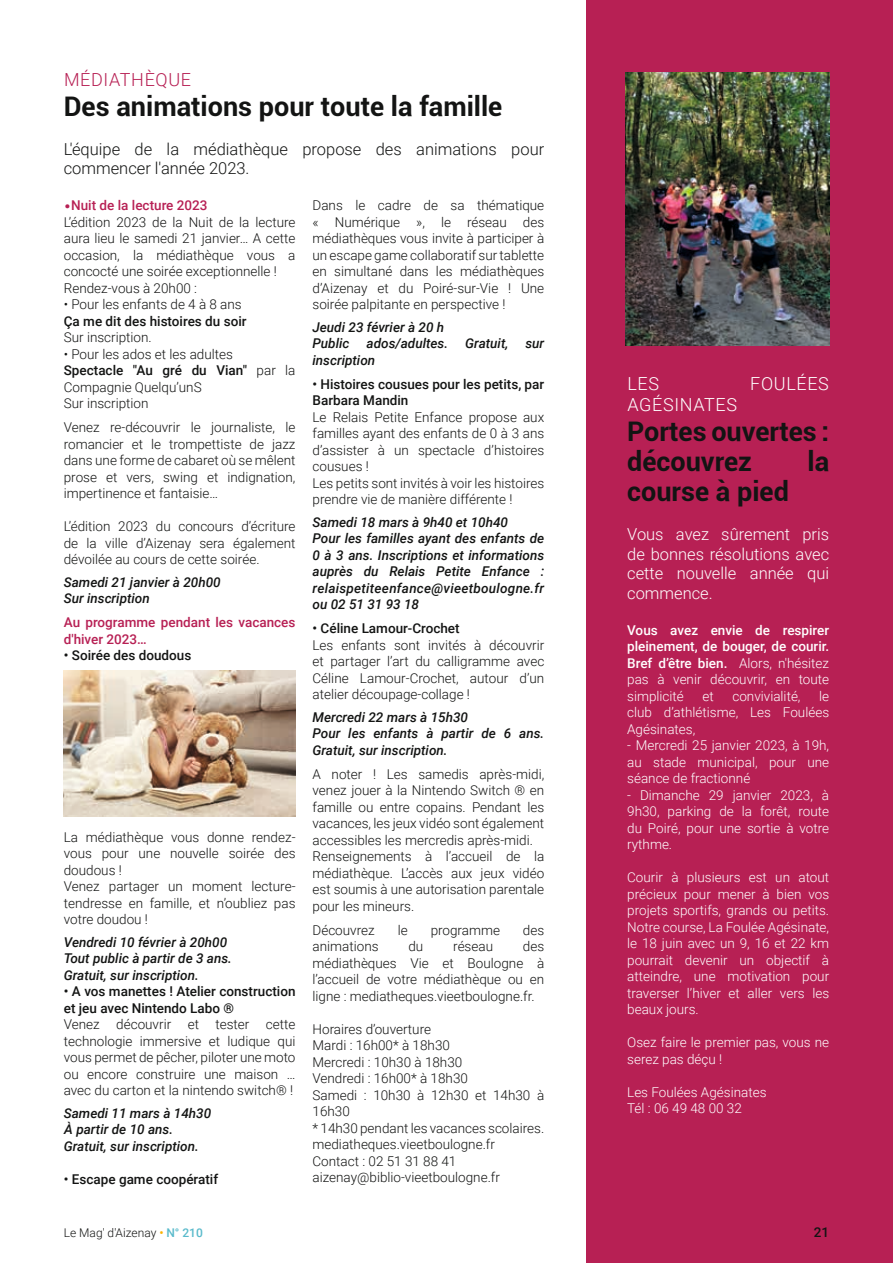
<style>
.page{position:relative;width:893px;height:1263px;background:#fff}
.page>*{position:absolute;margin:0;border:0;box-sizing:border-box;transform-origin:0 0}
.t1{font:700 27px/30px "Roboto";color:#131413}
.t2{font:300 18px "Roboto";letter-spacing:.035em;color:#fff}
.t3{font:300 18px "Roboto";letter-spacing:.035em;color:#b72054}
.t4{font:300 16.5px/19.5px "Roboto";color:#fff;text-align:justify}
.t5{font:300 16.5px/19.5px "Roboto";color:#131413}
.t6{font:300 13.5px/16.5px "Roboto";color:#131413}
.t7{font:300 13.5px/16.5px "Roboto";color:#fff;text-align:justify}
.t8{font:italic 500 13.5px/16.5px "Roboto";color:#131413}
.t9{font:500 13.5px/16.5px "Roboto";color:#131413}
.t10{font:500 13.5px/16.5px "Roboto";color:#fff;text-align:justify}
.t11{font:500 13.5px/16.5px "Roboto";color:#b72054}
.t12{font:300 12px "Roboto";color:#131413}
.s1{font-family:"Consolas";font-weight:400;color:#b72054}
.s2{font-weight:500;color:#b72054}
.s3{font-weight:500}
.s4{font-weight:300}
.s5{font-weight:500;color:#fbb200}
.s6{font-weight:500;color:#59bacb}
</style>
<div class="page">
<div style="left:587px;top:0;width:306px;height:26px;background:#b72054"></div>
<div style="left:587px;top:26px;width:306px;height:1237px;background:#b72054"></div>
<img style="left:626px;top:72px;width:203px;height:273px">
<img style="left:64px;top:670px;width:232px;height:146px">
<h2 class="t3" style="left:64px;top:67px;width:128px">MÉDIATHÈQUE</h2>
<h1 class="t1" style="left:64px;top:90px;width:440px">Des animations pour toute la famille</h1>
<p class="t5" style="left:64px;top:139px;width:482px">L'équipe de la médiathèque propose des animations pour commencer l'année 2023.</p>
<p class="t6" style="left:64px;top:197px;width:233px"><span class="s1">•</span><span class="s2">Nuit de la lecture 2023<br></span>L’édition 2023 de la Nuit de la lecture aura lieu le samedi 21 janvier… A cette occasion, la médiathèque vous a concocté une soirée exceptionnelle !<br>Rendez-vous à 20h00 :</p>
<p class="t6" style="left:64px;top:296px;width:180px">• Pour les enfants de 4 à 8 ans</p>
<p class="t9" style="left:64px;top:312px;width:184px">Ça me dit des histoires du soir</p>
<p class="t6" style="left:64px;top:329px;width:90px">Sur inscription.</p>
<p class="t6" style="left:64px;top:345px;width:233px">• Pour les ados et les adultes<br><span class="s3">Spectacle "Au gré du Vian"</span> par la<br>Compagnie Quelqu’unS<br>Sur inscription</p>
<p class="t6" style="left:64px;top:419px;width:233px;text-align:justify">Venez re-découvrir le journaliste, le romancier et le trompettiste de jazz dans une forme de cabaret où se mêlent prose et vers, swing et indignation, impertinence et fantaisie…</p>
<p class="t6" style="left:64px;top:518px;width:233px;text-align:justify">L’édition 2023 du concours d’écriture de la ville d’Aizenay sera également dévoilée au cours de cette soirée.</p>
<p class="t8" style="left:64px;top:573px;width:158px">Samedi 21 janvier à 20h00<br>Sur inscription</p>
<p class="t11" style="left:64px;top:614px;width:233px">Au programme pendant les vacances d'hiver 2023…</p>
<p class="t9" style="left:64px;top:647px;width:129px">• Soirée des doudous</p>
<p class="t6" style="left:313px;top:197px;width:233px;text-align:justify">Dans le cadre de sa thématique « Numérique », le réseau des médiathèques vous invite à participer à un escape game collaboratif sur tablette en simultané dans les médiathèques d’Aizenay et du Poiré-sur-Vie ! Une soirée palpitante en perspective !</p>
<p class="t8" style="left:313px;top:318px;width:133px">Jeudi 23 février à 20 h<br>Public</p>
<p class="t8" style="left:367px;top:335px;width:83px">ados/adultes.</p>
<p class="t8" style="left:465px;top:335px;width:45px">Gratuit,</p>
<p class="t8" style="left:525px;top:335px;width:20px">sur</p>
<p class="t8" style="left:313px;top:351px;width:64px">inscription</p>
<p class="t9" style="left:313px;top:375px;width:233px">• Histoires cousues pour les petits, par<br>Barbara Mandin</p>
<p class="t6" style="left:313px;top:408px;width:233px">Le Relais Petite Enfance propose aux familles ayant des enfants de 0 à 3 ans d’assister à un spectacle d’histoires cousues !<br>Les petits sont invités à voir les histoires prendre vie de manière différente !</p>
<p class="t8" style="left:313px;top:513px;width:233px">Samedi 18 mars à 9h40 et 10h40<br>Pour les familles ayant des enfants de<br>0 à 3 ans. Inscriptions et informations auprès du Relais Petite Enfance : relaispetiteenfance@vieetboulogne.fr ou 02 51 31 93 18</p>
<p class="t9" style="left:313px;top:620px;width:149px">• Céline Lamour-Crochet</p>
<p class="t6" style="left:313px;top:636px;width:233px;text-align:justify">Les enfants sont invités à découvrir et partager l’art du calligramme avec Céline Lamour-Crochet, autour d’un atelier découpage-collage !</p>
<p class="t8" style="left:313px;top:708px;width:233px">Mercredi 22 mars à 15h30<br>Pour les enfants à partir de 6 ans.<br>Gratuit, sur inscription.</p>
<p class="t6" style="left:313px;top:765px;width:233px">A noter ! Les samedis après-midi, venez jouer à la Nintendo Switch ® en famille ou entre copains. Pendant les vacances, les jeux vidéo sont également accessibles les mercredis après-midi.<br>Renseignements à l’accueil de la médiathèque. L’accès aux jeux vidéo est soumis à une autorisation parentale pour les mineurs.</p>
<p class="t6" style="left:313px;top:921px;width:64px">Découvrez</p>
<p class="t6" style="left:398px;top:921px;width:12px">le</p>
<p class="t6" style="left:431px;top:921px;width:71px">programme</p>
<p class="t6" style="left:523px;top:921px;width:23px">des</p>
<p class="t6" style="left:313px;top:938px;width:68px">animations</p>
<p class="t6" style="left:408px;top:938px;width:16px">du</p>
<p class="t6" style="left:453px;top:938px;width:41px">réseau</p>
<p class="t6" style="left:64px;top:828px;width:233px">La médiathèque vous donne rendez&shy;vous pour une nouvelle soirée des doudous !<br>Venez partager un moment lecture&shy;tendresse en famille, et n’oubliez pas votre doudou !</p>
<p class="t8" style="left:64px;top:933px;width:170px">Vendredi 10 février à 20h00<br>Tout public à partir de 3 ans.<br>Gratuit, sur inscription.</p>
<p class="t9" style="left:64px;top:983px;width:233px">• A vos manettes ! Atelier construction et jeu avec Nintendo Labo ®</p>
<p class="t6" style="left:64px;top:1016px;width:233px;text-align:justify">Venez découvrir et tester cette technologie immersive et ludique qui vous permet de pêcher, piloter une moto ou encore construire une maison … avec du carton et la nintendo switch® !</p>
<p class="t8" style="left:64px;top:1104px;width:149px">Samedi 11 mars à 14h30<br>À partir de 10 ans.<br>Gratuit, sur inscription.</p>
<p class="t9" style="left:64px;top:1170px;width:156px">• Escape game coopératif</p>
<p class="t6" style="left:313px;top:938px;width:233px;text-align:justify;text-indent:210px">des médiathèques Vie et Boulogne à l’accueil de votre médiathèque ou en ligne : mediatheques.vieetboulogne.fr.</p>
<p class="t6" style="left:313px;top:1020px;width:233px">Horaires d’ouverture<br>Mardi : 16h00* à 18h30<br>Mercredi : 10h30 à 18h30<br>Vendredi : 16h00* à 18h30<br>Samedi : 10h30 à 12h30 et 14h30 à<br>16h30<br>* 14h30 pendant les vacances scolaires. mediatheques.vieetboulogne.fr<br>Contact : 02 51 31 88 41 aizenay@biblio-vieetboulogne.fr</p>
<h2 class="t2" style="left:627px;top:371px;width:33px">LES</h2>
<h2 class="t2" style="left:750px;top:371px;width:80px">FOULÉES</h2>
<h2 class="t2" style="left:627px;top:392px;width:111px">AGÉSINATES</h2>
<h1 class="t1" style="left:627px;top:416px;width:203px">Portes ouvertes : découvrez</h1>
<h1 class="t1" style="left:807px;top:446px;width:23px">la</h1>
<h1 class="t1" style="left:627px;top:476px;width:163px">course à pied</h1>
<p class="t4" style="left:627px;top:524px;width:203px">Vous avez sûrement pris de bonnes résolutions avec cette nouvelle année qui commence.</p>
<p class="t10" style="left:627px;top:621px;width:203px">Vous avez envie de respirer pleinement, de bouger, de courir.<br>Bref d’être bien. <span class="s4">Alors, n'hésitez pas à venir découvrir, en toute simplicité</span></p>
<p class="t7" style="left:627px;top:687px;width:203px;text-indent:192px">le club d’athlétisme, Les Foulées Agésinates,</p>
<p class="t7" style="left:627px;top:737px;width:203px">- Mercredi 25 janvier 2023, à 19h, au stade municipal, pour une séance de fractionné</p>
<p class="t7" style="left:627px;top:786px;width:203px">- Dimanche 29 janvier 2023, à 9h30, parking de la forêt, route du Poiré, pour une sortie à votre rythme.</p>
<p class="t7" style="left:627px;top:869px;width:203px">Courir à plusieurs est un atout précieux pour mener à bien vos projets sportifs, grands ou petits.<br>Notre course, La Foulée Agésinate, le 18 juin avec un 9, 16 et 22 km pourrait devenir un objectif à atteindre, une motivation pour traverser l’hiver et aller vers les beaux jours.</p>
<p class="t7" style="left:627px;top:1034px;width:203px">Osez faire le premier pas, vous ne serez pas déçu !</p>
<p class="t7" style="left:627px;top:1083px;width:141px">Les Foulées Agésinates<br>Tél : 06 49 48 00 32</p>
<p class="t7" style="left:702px;top:687px;width:13px">et</p>
<p class="t7" style="left:732px;top:687px;width:70px">convivialité,</p>
<p class="t12" style="left:64px;top:1225px;width:141px">Le Mag' d'Aizenay <span class="s5">•</span> <span class="s6">N° 210</span></p>
<p class="t9" style="left:814px;top:1224px;width:17px">21</p>
</div>
